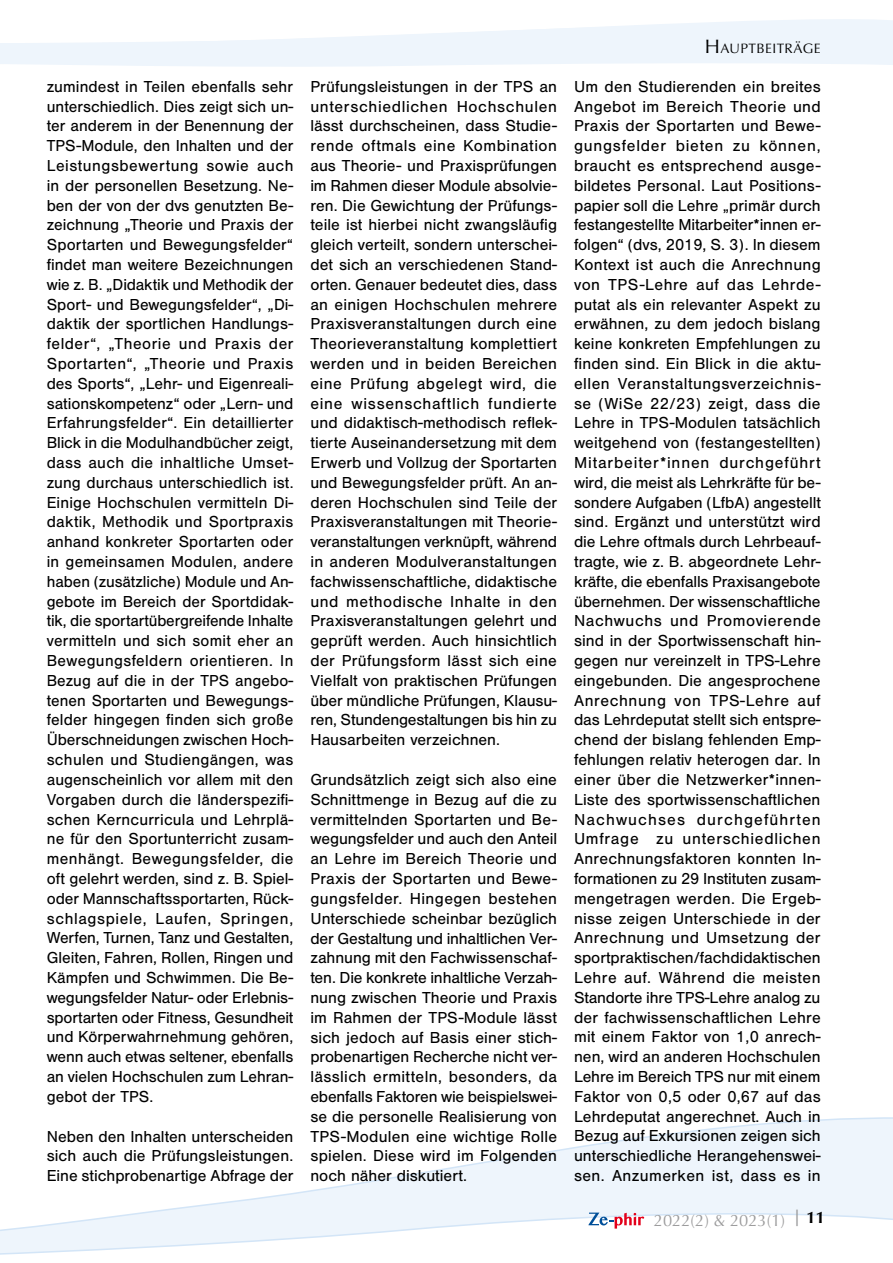
<style>
.page{position:relative;width:893px;height:1263px;background:#fff}
.page>*{position:absolute;margin:0;border:0;box-sizing:border-box;transform-origin:0 0}
.t1{font:16.5px/19.8px "Nimbus San";color:#000;text-align:justify}
.t2{font:16.5px "Optima";color:#9c9c9d}
.Kolumnentitel{font:13.65px "Optima";letter-spacing:.03em;color:#000}
.s1{font-size:19.5px}
</style>
<div class="page">
<svg style="left:0;top:19px;width:893px;height:48px;fill:#eef5fc"></svg>
<svg style="left:0;top:1117px;width:893px;height:138px"></svg>
<svg style="left:588px;top:1212px;width:56px;height:16px"></svg>
<p class="t1" style="left:47px;top:77px;width:248px">zumindest in Teilen ebenfalls sehr unterschiedlich. Dies zeigt sich un&shy;ter anderem in der Benennung der TPS-Module, den Inhalten und der Leistungsbewertung sowie auch in der personellen Besetzung. Ne&shy;ben der von der dvs genutzten Be&shy;zeichnung „Theorie und Praxis der Sportarten und Bewegungsfelder“ findet man weitere Bezeichnungen wie z. B. „Didaktik und Methodik der Sport- und Bewegungsfelder“, „Di&shy;daktik der sportlichen Handlungs&shy;felder“, „Theorie und Praxis der Sportarten“, „Theorie und Praxis des Sports“, „Lehr- und Eigenreali&shy;sationskompetenz“ oder „Lern- und Erfahrungsfelder“. Ein detaillierter Blick in die Modulhandbücher zeigt, dass auch die inhaltliche Umset&shy;zung durchaus unterschiedlich ist.<br>Einige Hochschulen vermitteln Di&shy;daktik, Methodik und Sportpraxis anhand konkreter Sportarten oder in gemeinsamen Modulen, andere haben (zusätzliche) Module und An&shy;gebote im Bereich der Sportdidak&shy;tik, die sportartübergreifende Inhalte vermitteln und sich somit eher an Bewegungsfeldern orientieren. In Bezug auf die in der TPS angebo&shy;tenen Sportarten und Bewegungs&shy;felder hingegen finden sich große Überschneidungen zwischen Hoch&shy;schulen und Studiengängen, was augenscheinlich vor allem mit den Vorgaben durch die länderspezifi&shy;schen Kerncurricula und Lehrplä&shy;ne für den Sportunterricht zusam&shy;menhängt. Bewegungsfelder, die oft gelehrt werden, sind z. B. Spiel&shy;oder Mannschaftssportarten, Rück&shy;schlagspiele, Laufen, Springen, Werfen, Turnen, Tanz und Gestalten, Gleiten, Fahren, Rollen, Ringen und Kämpfen und Schwimmen. Die Be&shy;wegungsfelder Natur- oder Erlebnis&shy;sportarten oder Fitness, Gesundheit und Körperwahrnehmung gehören, wenn auch etwas seltener, ebenfalls an vielen Hochschulen zum Lehran&shy;gebot der TPS.</p>
<p class="t1" style="left:47px;top:1126px;width:248px">Neben den Inhalten unterscheiden sich auch die Prüfungsleistungen.<br>Eine stichprobenartige Abfrage der</p>
<p class="t1" style="left:310px;top:77px;width:248px">Prüfungsleistungen in der TPS an unterschiedlichen Hochschulen lässt durchscheinen, dass Studie&shy;rende oftmals eine Kombination aus Theorie- und Praxisprüfungen im Rahmen dieser Module absolvie&shy;ren. Die Gewichtung der Prüfungs&shy;teile ist hierbei nicht zwangsläufig gleich verteilt, sondern unterschei&shy;det sich an verschiedenen Stand&shy;orten. Genauer bedeutet dies, dass an einigen Hochschulen mehrere Praxisveranstaltungen durch eine Theorieveranstaltung komplettiert werden und in beiden Bereichen eine Prüfung abgelegt wird, die eine wissenschaftlich fundierte und didaktisch-methodisch reflek&shy;tierte Auseinandersetzung mit dem Erwerb und Vollzug der Sportarten und Bewegungsfelder prüft. An an&shy;deren Hochschulen sind Teile der Praxisveranstaltungen mit Theorie&shy;veranstaltungen verknüpft, während in anderen Modulveranstaltungen fachwissenschaftliche, didaktische und methodische Inhalte in den Praxisveranstaltungen gelehrt und geprüft werden. Auch hinsichtlich der Prüfungsform lässt sich eine Vielfalt von praktischen Prüfungen über mündliche Prüfungen, Klausu&shy;ren, Stundengestaltungen bis hin zu Hausarbeiten verzeichnen.</p>
<p class="t1" style="left:310px;top:770px;width:248px">Grundsätzlich zeigt sich also eine Schnittmenge in Bezug auf die zu vermittelnden Sportarten und Be&shy;wegungsfelder und auch den Anteil an Lehre im Bereich Theorie und Praxis der Sportarten und Bewe&shy;gungsfelder. Hingegen bestehen Unterschiede scheinbar bezüglich der Gestaltung und inhaltlichen Ver&shy;zahnung mit den Fachwissenschaf&shy;ten. Die konkrete inhaltliche Verzah&shy;nung zwischen Theorie und Praxis im Rahmen der TPS-Module lässt sich jedoch auf Basis einer stich&shy;probenartigen Recherche nicht ver&shy;lässlich ermitteln, besonders, da ebenfalls Faktoren wie beispielswei&shy;se die personelle Realisierung von TPS-Modulen eine wichtige Rolle spielen. Diese wird im Folgenden noch näher diskutiert.</p>
<p class="Kolumnentitel" style="left:705px;top:40px;width:115px"><span class="s1">H</span> AUPTBEITRÄGE</p>
<p class="t1" style="left:574px;top:77px;width:248px">Um den Studierenden ein breites Angebot im Bereich Theorie und Praxis der Sportarten und Bewe&shy;gungsfelder bieten zu können, braucht es entsprechend ausge&shy;bildetes Personal. Laut Positions&shy;papier soll die Lehre „primär durch festangestellte Mitarbeiter*innen er&shy;folgen“ (dvs, 2019, S. 3). In diesem Kontext ist auch die Anrechnung von TPS-Lehre auf das Lehrde&shy;putat als ein relevanter Aspekt zu erwähnen, zu dem jedoch bislang keine konkreten Empfehlungen zu finden sind. Ein Blick in die aktu&shy;ellen Veranstaltungsverzeichnis&shy;se (WiSe 22/23) zeigt, dass die Lehre in TPS-Modulen tatsächlich weitgehend von (festangestellten)<br>Mitarbeiter*innen durchgeführt wird, die meist als Lehrkräfte für be&shy;sondere Aufgaben (LfbA) angestellt sind. Ergänzt und unterstützt wird die Lehre oftmals durch Lehrbeauf&shy;tragte, wie z. B. abgeordnete Lehr&shy;kräfte, die ebenfalls Praxisangebote übernehmen. Der wissenschaftliche Nachwuchs und Promovierende sind in der Sportwissenschaft hin&shy;gegen nur vereinzelt in TPS-Lehre eingebunden. Die angesprochene Anrechnung von TPS-Lehre auf das Lehrdeputat stellt sich entspre&shy;chend der bislang fehlenden Emp&shy;fehlungen relativ heterogen dar. In einer über die Netzwerker*innen-Liste des sportwissenschaftlichen Nachwuchses durchgeführten Umfrage zu unterschiedlichen Anrechnungsfaktoren konnten In&shy;formationen zu 29 Instituten zusam&shy;mengetragen werden. Die Ergeb&shy;nisse zeigen Unterschiede in der Anrechnung und Umsetzung der sportpraktischen/fachdidaktischen Lehre auf. Während die meisten Standorte ihre TPS-Lehre analog zu der fachwissenschaftlichen Lehre mit einem Faktor von 1,0 anrech&shy;nen, wird an anderen Hochschulen Lehre im Bereich TPS nur mit einem Faktor von 0,5 oder 0,67 auf das Lehrdeputat angerechnet. Auch in Bezug auf Exkursionen zeigen sich unterschiedliche Herangehenswei&shy;sen. Anzumerken ist, dass es in</p>
<p class="t2" style="left:654px;top:1211px;width:173px">2022(2) &amp; 2023(1) <sup>|</sup> <sup>11</sup></p>
</div>
